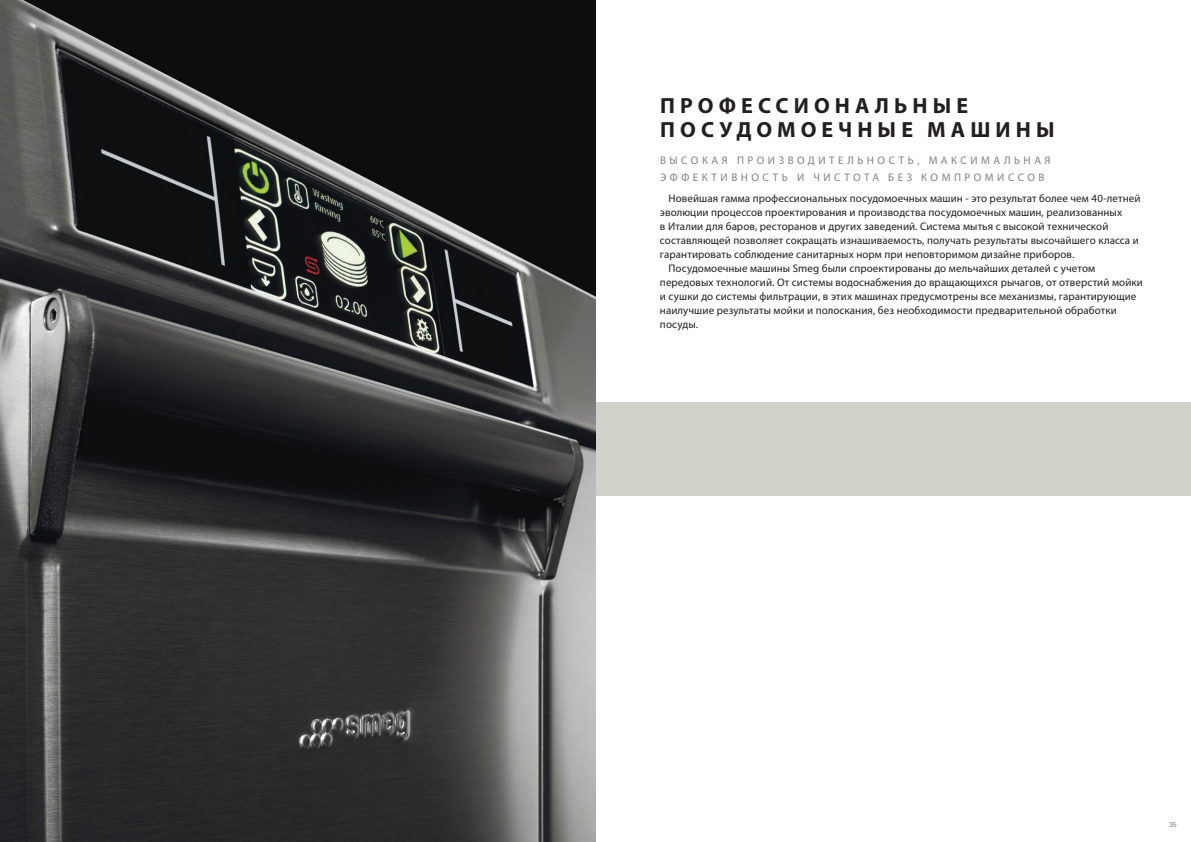
<style>
.page{position:relative;width:1191px;height:842px;background:#fff}
.page>*{position:absolute;margin:0;border:0;box-sizing:border-box;transform-origin:0 0}
.TIT_CAPitolo_22{font:700 22px/24px "Myriad Pro";letter-spacing:.23em;color:#231f20}
.txt_-_Intro_-_11{font:11px/14px "Myriad Pro";letter-spacing:.005em;color:#231f20}
.SOTTO_TIT_capito{font:11px/17px "Myriad Pro";letter-spacing:.32em;color:#808285}
.t1{font:300 7px "Univers Cyr";color:#57585a}
</style>
<div class="page">
<div style="left:0;top:403px;width:1191px;height:93px;background:#d2d1ca"></div>
<img style="left:0;top:0;width:595px;height:842px">
<p class="TIT_CAPitolo_22" style="left:660px;top:93px;width:396px">ПРОФЕССИОНАЛЬНЫЕ<br>ПОСУДОМОЕЧНЫЕ МАШИНЫ</p>
<p class="SOTTO_TIT_capito" style="left:660px;top:152px;width:392px">ВЫСОКАЯ ПРОИЗВОДИТЕЛЬНОСТЬ, МАКСИМАЛЬНАЯ<br>ЭФФЕКТИВНОСТЬ И ЧИСТОТА БЕЗ КОМПРОМИССОВ</p>
<p class="txt_-_Intro_-_11" style="left:660px;top:191px;width:482px;text-indent:9px">Новейшая гамма профессиональных посудомоечных машин - это результат более чем 40-летней эволюции процессов проектирования и производства посудомоечных машин, реализованных<br>в Италии для баров, ресторанов и других заведений. Система мытья с высокой технической составляющей позволяет сокращать изнашиваемость, получать результаты высочайшего класса и гарантировать соблюдение санитарных норм при неповторимом дизайне приборов.</p>
<p class="txt_-_Intro_-_11" style="left:660px;top:261px;width:484px;text-indent:9px">Посудомоечные машины Smeg были спроектированы до мельчайших деталей с учетом передовых технологий. От системы водоснабжения до вращающихся рычагов, от отверстий мойки и сушки до системы фильтрации, в этих машинах предусмотрены все механизмы, гарантирующие наилучшие результаты мойки и полоскания, без необходимости предварительной обработки посуды.</p>
<p class="t1" style="left:1169px;top:820px;width:9px">35</p>
</div>
